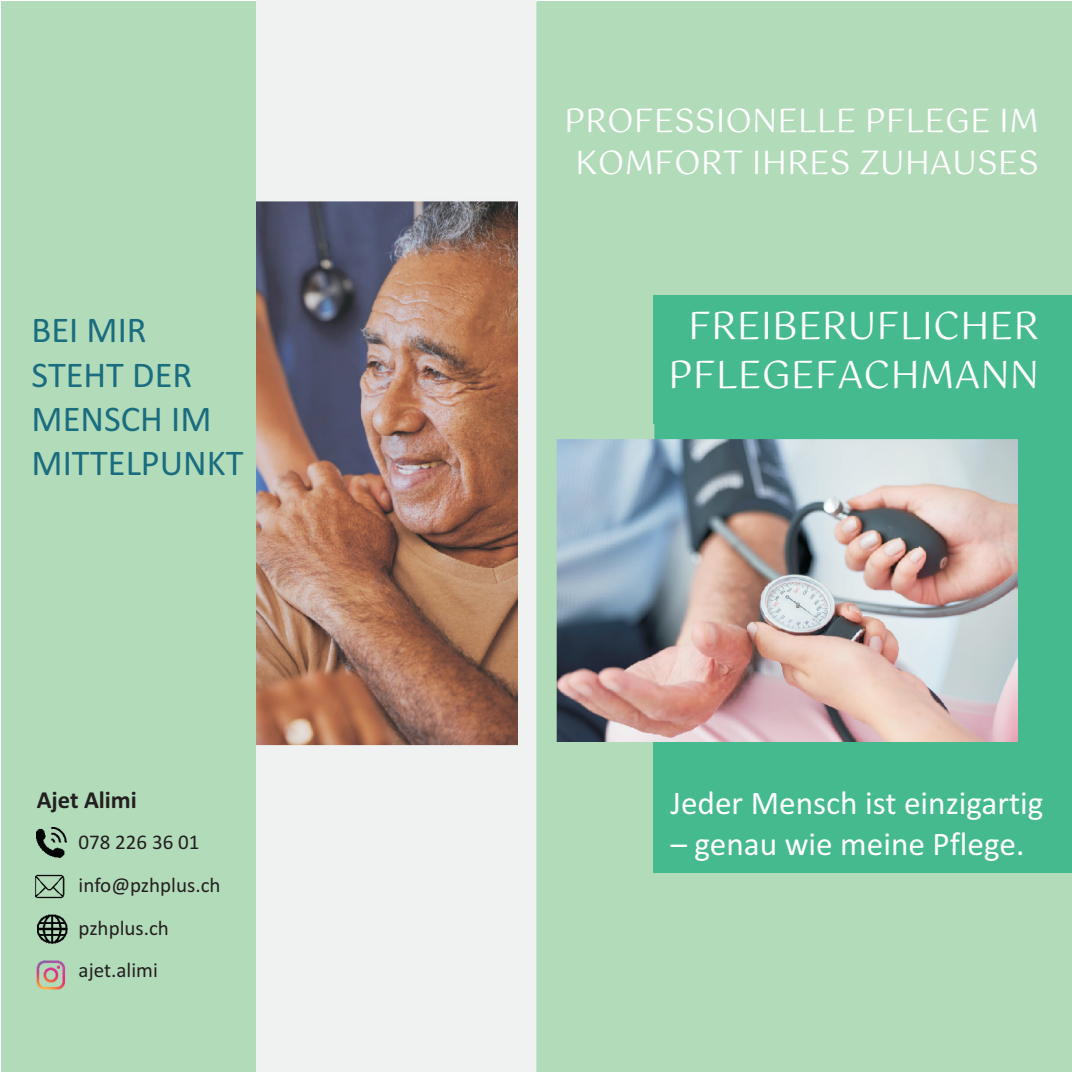
<style>
.page{position:relative;width:1072px;height:1072px;background:#fff}
.page>*{position:absolute;margin:0;border:0;box-sizing:border-box;transform-origin:0 0}
.t1{font:37.8px/49.2px "Gotu";color:#fff;text-align:center}
.t2{font:36.4px/44.1px "Calibri";color:#1a6c7f}
.t3{font:33.25px "Calibri";color:#fff}
.t4{font:32.55px/42.2px "Gotu";color:#fff;text-align:center}
.t5{font:700 24.5px "Calibri";color:#231f20}
.t6{font:21px/42.9px "Calibri";color:#231f20}
</style>
<div class="page">
<div style="left:2px;top:1px;width:1069px;height:1070px;background:#b2dbba"></div>
<div style="left:654px;top:295px;width:417px;height:577px;background:#45ba8e"></div>
<img style="left:546px;top:424px;width:471px;height:317px">
<div style="left:257px;top:0;width:279px;height:1071px;background:#f0f1f1"></div>
<img style="left:257px;top:198px;width:260px;height:548px">
<img style="left:37px;top:827px;width:29px;height:30px">
<img style="left:38px;top:914px;width:30px;height:29px">
<img style="left:35px;top:871px;width:30px;height:30px">
<img style="left:32px;top:954px;width:40px;height:41px">
<p class="t2" style="left:32px;top:311px;width:213px">BEI MIR<br>STEHT DER<br>MENSCH IM<br>MITTELPUNKT</p>
<p class="t5" style="left:37px;top:789px;width:102px">Ajet Alimi</p>
<p class="t6" style="left:79px;top:822px;width:143px">078 226 36 01 info@pzhplus.ch pzhplus.ch ajet.alimi</p>
<p class="t4" style="left:564px;top:99px;width:476px">PROFESSIONELLE PFLEGE IM<br>KOMFORT IHRES ZUHAUSES</p>
<p class="t1" style="left:668px;top:301px;width:372px">FREIBERUFLICHER<br>PFLEGEFACHMANN</p>
<p class="t3" style="left:670px;top:789px;width:374px">Jeder Mensch ist einzigartig</p>
<p class="t3" style="left:670px;top:830px;width:355px">– genau wie meine Pflege.</p>
</div>
